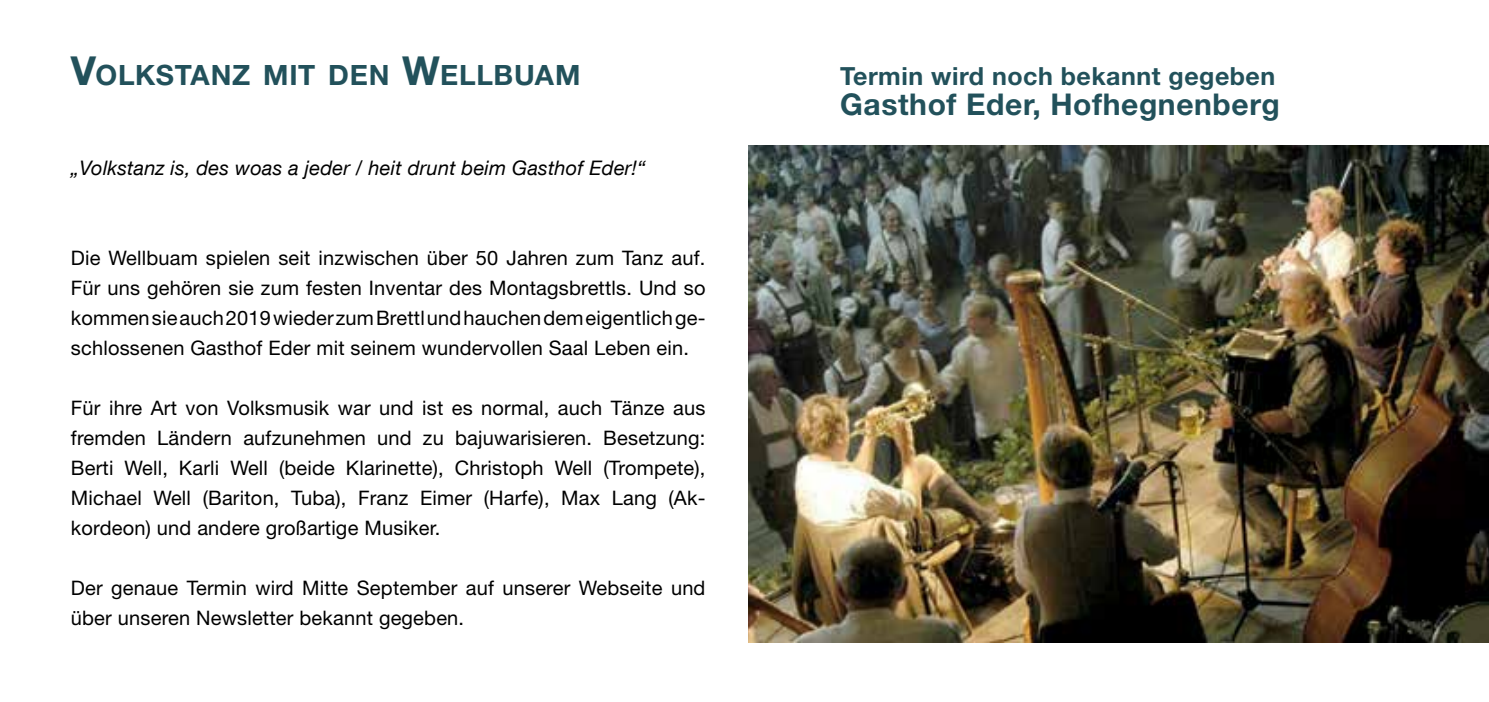
<style>
.page{position:relative;width:1489px;height:702px;background:#fff}
.page>*{position:absolute;margin:0;border:0;box-sizing:border-box;transform-origin:0 0}
.t1{font:700 30px "Helvetica Neue LT Std";letter-spacing:.02em;color:#22515b}
.t2{font:700 28px "Helvetica Neue LT Std";letter-spacing:.03em;color:#22515b}
.t3{font:700 25px "Helvetica Neue LT Std";letter-spacing:.02em;color:#22515b}
.t4{font:20px/30px "Helvetica Neue LT Std";letter-spacing:.01em;color:#000;text-align:justify}
.t5{font:italic 20px "Helvetica Neue LT Com";letter-spacing:.01em;color:#000}
.s1{font-size:40px}
</style>
<div class="page">
<img style="left:748px;top:145px;width:740px;height:497px">
<p class="t2" style="left:71px;top:58px;width:511px"><span class="s1">V</span>OLKSTANZ MIT DEN <span class="s1">W</span>ELLBUAM</p>
<p class="t5" style="left:71px;top:156px;width:576px">„Volkstanz is, des woas a jeder / heit drunt beim Gasthof Eder!“</p>
<p class="t4" style="left:71px;top:243px;width:636px">Die Wellbuam spielen seit inzwischen über 50 Jahren zum Tanz auf.<br>Für uns gehören sie zum festen Inventar des Montagsbrettls. Und so kommen sie auch 2019 wieder zum Brettl und hauchen dem eigentlich ge&shy;schlossenen Gasthof Eder mit seinem wundervollen Saal Leben ein.</p>
<p class="t4" style="left:71px;top:393px;width:636px">Für ihre Art von Volksmusik war und ist es normal, auch Tänze aus fremden Ländern aufzunehmen und zu bajuwarisieren. Besetzung:<br>Berti Well, Karli Well (beide Klarinette), Christoph Well (Trompete), Michael Well (Bariton, Tuba), Franz Eimer (Harfe), Max Lang (Ak&shy;kordeon) und andere großartige Musiker.</p>
<p class="t4" style="left:71px;top:573px;width:636px">Der genaue Termin wird Mitte September auf unserer Webseite und über unseren Newsletter bekannt gegeben.</p>
<p class="t3" style="left:840px;top:61px;width:436px">Termin wird noch bekannt gegeben</p>
<p class="t1" style="left:840px;top:86px;width:441px">Gasthof Eder, Hofhegnenberg</p>
</div>
